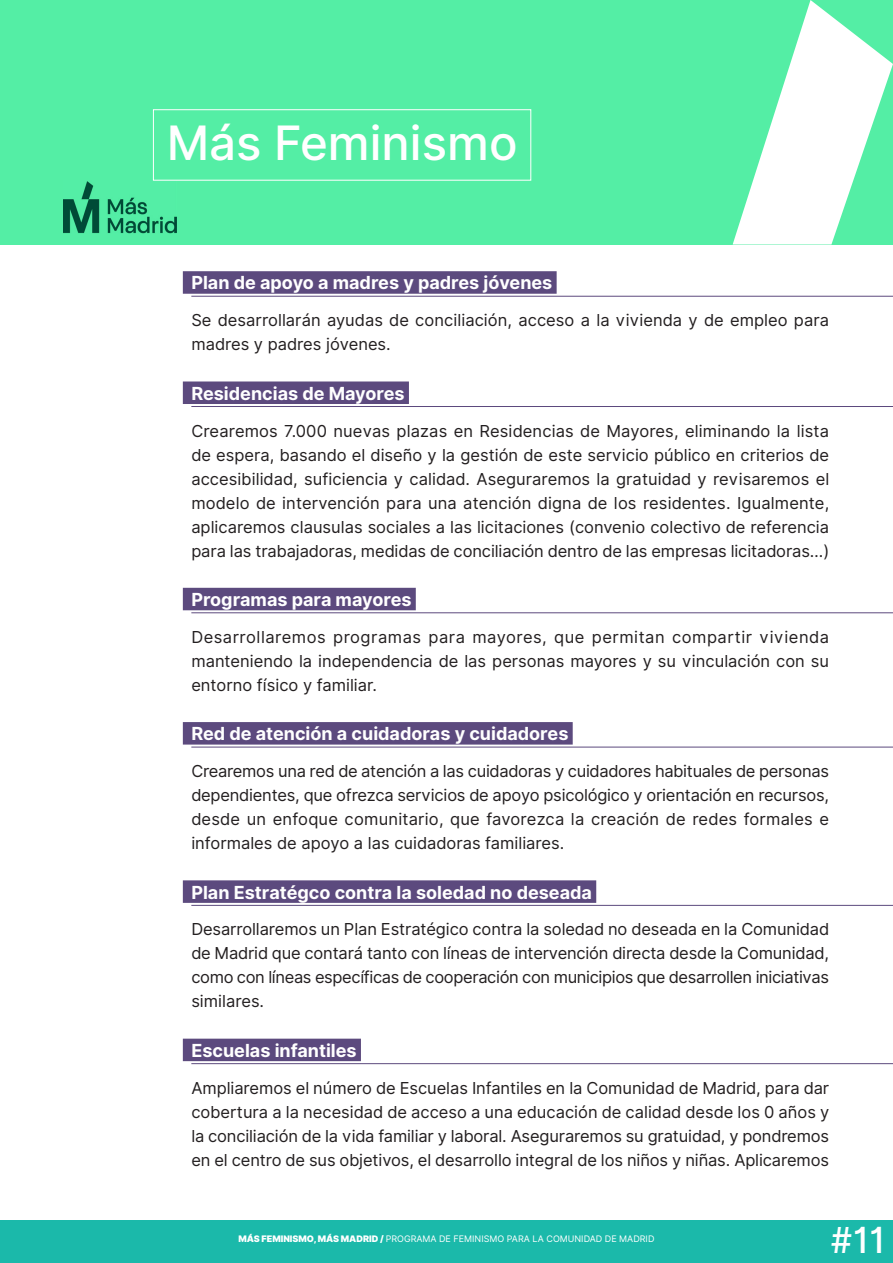
<style>
.page{position:relative;width:893px;height:1263px;background:#fff}
.page>*{position:absolute;margin:0;border:0;box-sizing:border-box;transform-origin:0 0}
.t1{font:500 47.4px "Inter UI";color:#fff}
.t2{font:500 36px "Inter UI";color:#fff}
.t3{font:700 18px "Inter UI";color:#fff}
.t4{font:16.5px/24px "Inter UI";color:#231f20;text-align:justify}
.t5{font:9px "Inter UI";color:#fff}
.s1{font-weight:900}
</style>
<div class="page">
<div style="left:0;top:0;width:893px;height:244px;background:#54eea5"></div>
<img style="left:64px;top:181px;width:113px;height:53px">
<div style="left:153px;top:109px;width:378px;height:72px;border:1px solid #fff"></div>
<div style="left:183px;top:271px;width:374px;height:23px;background:#5c4a7e"></div>
<hr style="left:191px;top:296px;width:702px;height:1px;background:#5c4a7e">
<div style="left:183px;top:381px;width:226px;height:23px;background:#5c4a7e"></div>
<hr style="left:191px;top:406px;width:702px;height:1px;background:#5c4a7e">
<div style="left:183px;top:588px;width:233px;height:22px;background:#5c4a7e"></div>
<hr style="left:191px;top:612px;width:702px;height:1px;background:#5c4a7e">
<div style="left:183px;top:722px;width:390px;height:22px;background:#5c4a7e"></div>
<hr style="left:191px;top:747px;width:702px;height:1px;background:#5c4a7e">
<div style="left:183px;top:880px;width:413px;height:23px;background:#5c4a7e"></div>
<hr style="left:191px;top:905px;width:702px;height:1px;background:#5c4a7e">
<div style="left:183px;top:1039px;width:178px;height:22px;background:#5c4a7e"></div>
<hr style="left:191px;top:1063px;width:702px;height:1px;background:#5c4a7e">
<div style="left:0;top:1220px;width:893px;height:43px;background:#1bb9aa"></div>
<svg style="left:733px;top:0;width:160px;height:244px"></svg>
<h1 class="t1" style="left:167px;top:110px;width:352px">Más Feminismo</h1>
<p class="t3" style="left:191px;top:271px;width:363px">Plan de apoyo a madres y padres jóvenes</p>
<p class="t4" style="left:191px;top:309px;width:639px">Se desarrollarán ayudas de conciliación, acceso a la vivienda y de empleo para madres y padres jóvenes.</p>
<p class="t3" style="left:191px;top:381px;width:215px">Residencias de Mayores</p>
<p class="t4" style="left:191px;top:419px;width:639px">Crearemos 7.000 nuevas plazas en Residencias de Mayores, eliminando la lista de espera, basando el diseño y la gestión de este servicio público en criterios de accesibilidad, suficiencia y calidad. Aseguraremos la gratuidad y revisaremos el modelo de intervención para una atención digna de los residentes. Igualmente, aplicaremos clausulas sociales a las licitaciones (convenio colectivo de referencia para las trabajadoras, medidas de conciliación dentro de las empresas licitadoras…)</p>
<p class="t3" style="left:191px;top:587px;width:222px">Programas para mayores</p>
<p class="t4" style="left:191px;top:625px;width:639px">Desarrollaremos programas para mayores, que permitan compartir vivienda manteniendo la independencia de las personas mayores y su vinculación con su entorno físico y familiar.</p>
<p class="t3" style="left:191px;top:721px;width:379px">Red de atención a cuidadoras y cuidadores</p>
<p class="t4" style="left:191px;top:759px;width:639px">Crearemos una red de atención a las cuidadoras y cuidadores habituales de personas dependientes, que ofrezca servicios de apoyo psicológico y orientación en recursos, desde un enfoque comunitario, que favorezca la creación de redes formales e informales de apoyo a las cuidadoras familiares.</p>
<p class="t3" style="left:191px;top:880px;width:402px">Plan Estratégco contra la soledad no deseada</p>
<p class="t4" style="left:191px;top:918px;width:639px">Desarrollaremos un Plan Estratégico contra la soledad no deseada en la Comunidad de Madrid que contará tanto con líneas de intervención directa desde la Comunidad, como con líneas específicas de cooperación con municipios que desarrollen iniciativas similares.</p>
<p class="t3" style="left:191px;top:1038px;width:167px">Escuelas infantiles</p>
<p class="t4" style="left:191px;top:1076px;width:639px">Ampliaremos el número de Escuelas Infantiles en la Comunidad de Madrid, para dar cobertura a la necesidad de acceso a una educación de calidad desde los 0 años y la conciliación de la vida familiar y laboral. Aseguraremos su gratuidad, y pondremos en el centro de sus objetivos, el desarrollo integral de los niños y niñas. Aplicaremos</p>
<p class="t5" style="left:238px;top:1233px;width:417px"><span class="s1">MÁS FEMINISMO, MÁS MADRID /</span> PROGRAMA DE FEMINISMO PARA LA COMUNIDAD DE MADRID</p>
<h2 class="t2" style="left:830px;top:1215px;width:57px">#11</h2>
</div>
